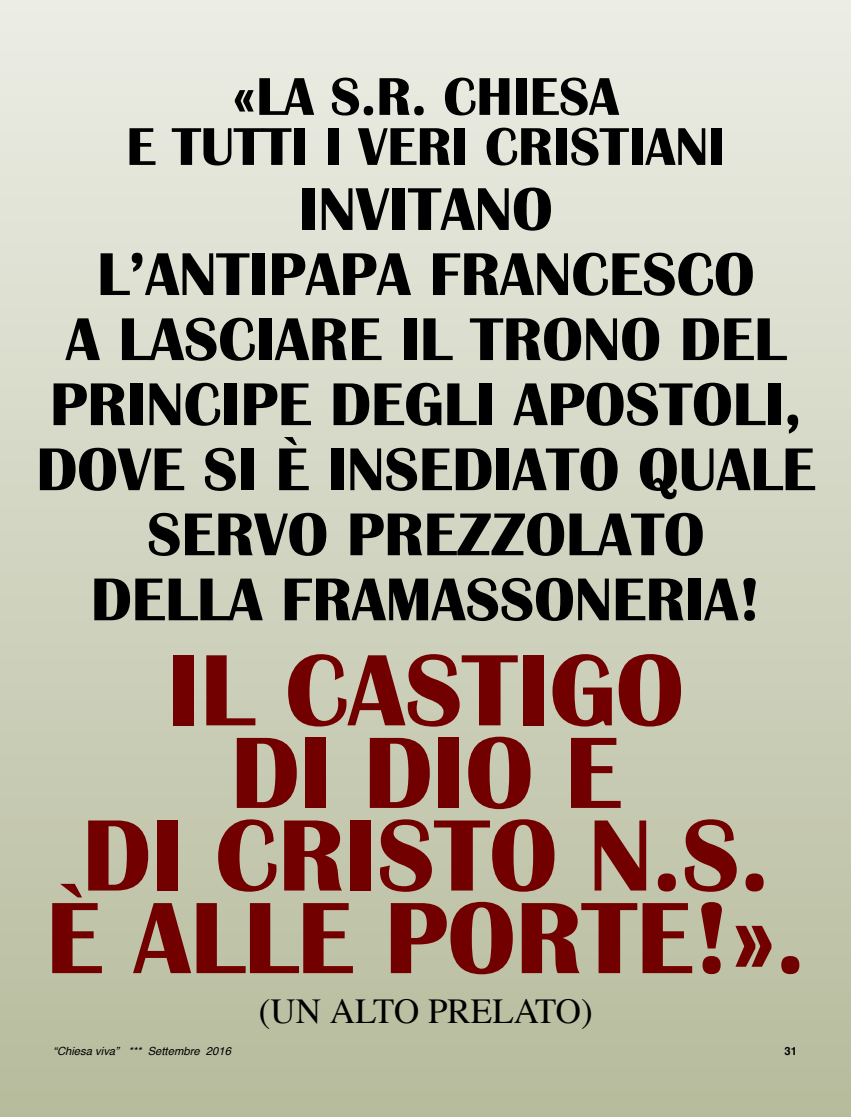
<style>
.page{position:relative;width:851px;height:1117px;background:#fff}
.page>*{position:absolute;margin:0;border:0;box-sizing:border-box;transform-origin:0 0}
.t1{font:700 105px/82.5px "Britannic";color:#730000;text-align:center}
.t2{font:700 62.5px/65px "Britannic";color:#000;text-align:center}
.t3{font:700 55px/50px "Britannic";color:#000;text-align:center}
.t4{font:35px "Times";color:#000}
.t5{font:italic 11.25px "Helvetica";color:#000}
.t6{font:700 11.25px "Helvetica";color:#000}
</style>
<div class="page">
<div style="left:1px;top:0;width:849px;height:1116px;background:linear-gradient(to bottom,#ecede5,#b7bb9c)"></div>
<p class="t3" style="left:126px;top:71px;width:600px">«LA S.R. CHIESA<br>E TUTTI I VERI CRISTIANI</p>
<p class="t2" style="left:36px;top:176px;width:780px">INVITANO<br>L’ANTIPAPA FRANCESCO<br>A LASCIARE IL TRONO DEL<br>PRINCIPE DEGLI APOSTOLI,<br>DOVE SI È INSEDIATO QUALE<br>SERVO PREZZOLATO<br>DELLA FRAMASSONERIA!</p>
<h1 class="t1" style="left:46px;top:649px;width:760px">IL CASTIGO<br>DI DIO E<br>DI CRISTO N.S.<br>È ALLE PORTE!».</h1>
<p class="t4" style="left:259px;top:996px;width:335px">(UN ALTO PRELATO)</p>
<p class="t5" style="left:53px;top:1045px;width:179px">“Chiesa viva” *** Settembre 2016</p>
<p class="t6" style="left:784px;top:1045px;width:14px">31</p>
</div>
